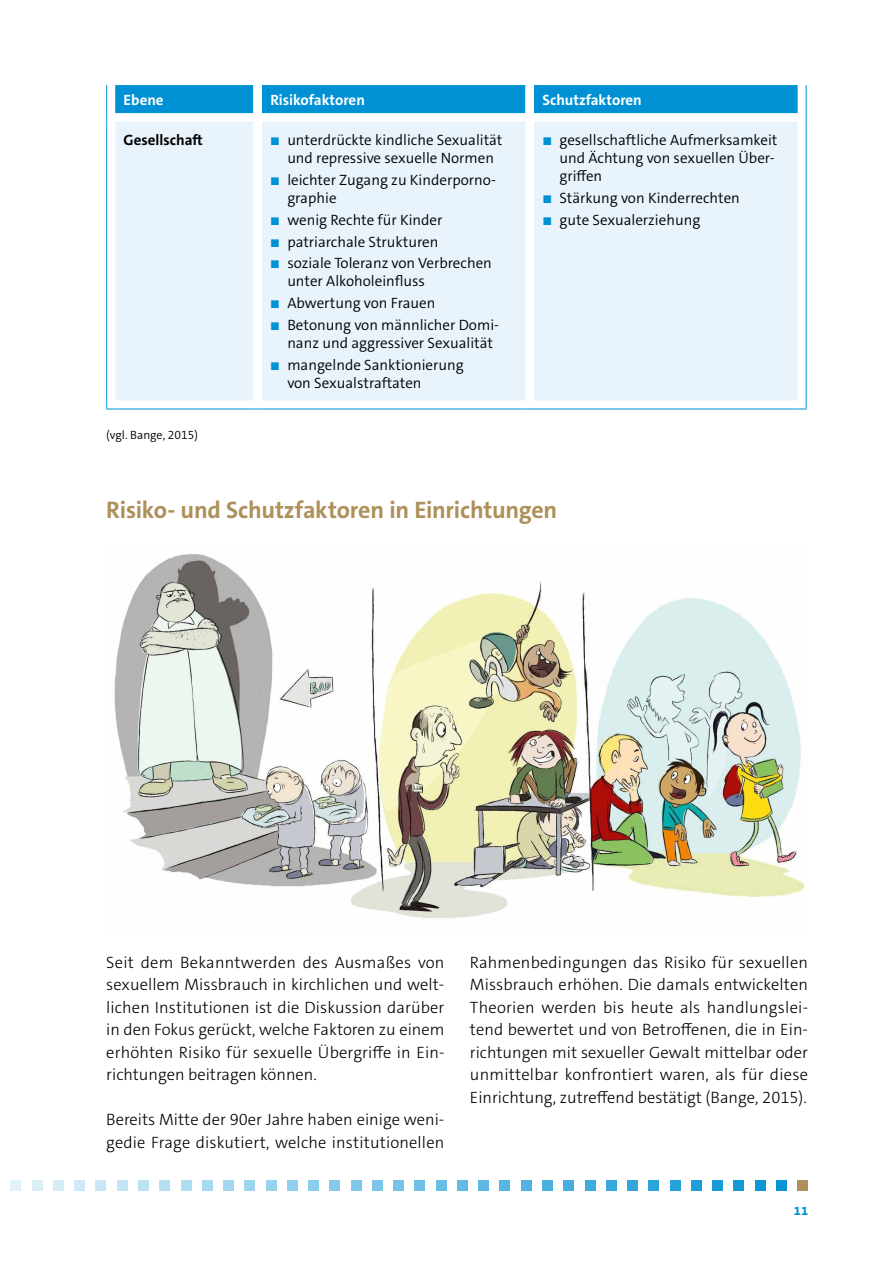
<style>
.page{position:relative;width:893px;height:1263px;background:#fff}
.page>*{position:absolute;margin:0;border:0;box-sizing:border-box;transform-origin:0 0}
.t1{font:700 24px "The Sans";letter-spacing:-.01em;color:#ad905a}
.t2{font:300 16.5px/22.5px "The Sans";color:#000;text-align:justify}
.t3{font:300 15px/21.8px "The Sans";color:#000}
.t4{font:700 15px "The Sans";color:#fff}
.t5{font:700 15px "The Sans";color:#000}
.t6{font:300 12px "The Sans";color:#000}
.t7{font:800 12px "The Sans";color:#0091d4}
.s1{font-size:11.25px;color:#0091d4}
</style>
<div class="page">
<div style="left:797px;top:1180px;width:11px;height:11px;background:#ad905a"></div>
<div style="left:436px;top:1180px;width:10px;height:11px;background:#68bde5"></div>
<div style="left:670px;top:1180px;width:10px;height:11px;background:#26a1da"></div>
<div style="left:308px;top:1180px;width:11px;height:11px;background:#8ccdeb"></div>
<div style="left:542px;top:1180px;width:11px;height:11px;background:#4ab0e0"></div>
<div style="left:181px;top:1180px;width:10px;height:11px;background:#b0dcf1"></div>
<div style="left:733px;top:1180px;width:11px;height:11px;background:#1499d7"></div>
<div style="left:372px;top:1180px;width:11px;height:11px;background:#7bc6e8"></div>
<div style="left:606px;top:1180px;width:11px;height:11px;background:#38a9dd"></div>
<div style="left:244px;top:1180px;width:11px;height:11px;background:#9ed5ee"></div>
<div style="left:478px;top:1180px;width:11px;height:11px;background:#5cb8e3"></div>
<div style="left:117px;top:1180px;width:11px;height:11px;background:#c2e4f4"></div>
<div style="left:755px;top:1180px;width:10px;height:11px;background:#0d96d6"></div>
<div style="left:393px;top:1180px;width:11px;height:11px;background:#75c3e7"></div>
<div style="left:627px;top:1180px;width:11px;height:11px;background:#32a6dc"></div>
<div style="left:266px;top:1180px;width:10px;height:11px;background:#98d2ed"></div>
<div style="left:500px;top:1180px;width:10px;height:11px;background:#56b6e2"></div>
<div style="left:138px;top:1180px;width:11px;height:11px;background:#bce2f3"></div>
<div style="left:691px;top:1180px;width:11px;height:11px;background:#209ed9"></div>
<div style="left:330px;top:1180px;width:10px;height:11px;background:#86caea"></div>
<div style="left:563px;top:1180px;width:11px;height:11px;background:#44aedf"></div>
<div style="left:202px;top:1180px;width:11px;height:11px;background:#aadaf0"></div>
<div style="left:776px;top:1180px;width:11px;height:11px;background:#0794d5"></div>
<div style="left:415px;top:1180px;width:10px;height:11px;background:#6ec0e6"></div>
<div style="left:648px;top:1180px;width:11px;height:11px;background:#2ca3db"></div>
<div style="left:287px;top:1180px;width:11px;height:11px;background:#92cfec"></div>
<div style="left:521px;top:1180px;width:10px;height:11px;background:#50b3e1"></div>
<div style="left:159px;top:1180px;width:11px;height:11px;background:#b6dff2"></div>
<div style="left:712px;top:1180px;width:11px;height:11px;background:#1a9cd8"></div>
<div style="left:351px;top:1180px;width:10px;height:11px;background:#80c8e9"></div>
<div style="left:585px;top:1180px;width:10px;height:11px;background:#3eabde"></div>
<div style="left:223px;top:1180px;width:11px;height:11px;background:#a4d7ef"></div>
<div style="left:457px;top:1180px;width:11px;height:11px;background:#62bbe4"></div>
<div style="left:96px;top:1180px;width:10px;height:11px;background:#c8e7f5"></div>
<div style="left:74px;top:1180px;width:11px;height:11px;background:#cfeaf6"></div>
<div style="left:53px;top:1180px;width:11px;height:11px;background:#d5ecf7"></div>
<div style="left:32px;top:1180px;width:11px;height:11px;background:#dbeff8"></div>
<div style="left:11px;top:1180px;width:10px;height:11px;background:#e1f2f9"></div>
<svg style="left:107px;top:85px;width:699px;height:315px;fill:#0091d4"></svg>
<div style="left:115px;top:122px;width:683px;height:278px;background:#e9f3fc"></div>
<div style="left:253px;top:122px;width:281px;height:278px;background:#e9f3fc"></div>
<svg style="left:106px;top:85px;width:1px;height:37px"></svg>
<svg style="left:806px;top:85px;width:1px;height:37px"></svg>
<hr style="left:106px;top:122px;width:1px;height:278px;background:#0091d4">
<hr style="left:806px;top:122px;width:1px;height:278px;background:#0091d4">
<svg style="left:106px;top:400px;width:9px;height:10px"></svg>
<hr style="left:115px;top:409px;width:138px;height:1px;background:#0091d4">
<hr style="left:262px;top:409px;width:263px;height:1px;background:#0091d4">
<hr style="left:534px;top:409px;width:264px;height:1px;background:#0091d4">
<svg style="left:798px;top:400px;width:9px;height:10px"></svg>
<img style="left:114px;top:554px;width:692px;height:364px">
<p class="t4" style="left:124px;top:90px;width:42px">Ebene</p>
<p class="t4" style="left:270px;top:90px;width:96px">Risikofaktoren</p>
<p class="t4" style="left:542px;top:90px;width:101px">Schutzfaktoren</p>
<p class="t5" style="left:124px;top:131px;width:81px">Gesellschaft</p>
<p class="t3" style="left:270px;top:132px;width:234px;line-height:18px;text-align:center"><span class="s1">◼</span> unterdrückte kindliche Sexualität und repressive sexuelle Normen</p>
<p class="t3" style="left:287px;top:171px;width:210px;line-height:18px;text-indent:-17px"><span class="s1">◼</span> leichter Zugang zu Kinderporno&shy;graphie</p>
<p class="t3" style="left:270px;top:209px;width:223px"><span class="s1">◼</span> wenig Rechte für Kinder<br><span class="s1">◼</span> patriarchale Strukturen<br><span class="s1">◼</span> soziale Toleranz von Verbrechen</p>
<p class="t3" style="left:270px;top:271px;width:230px;text-indent:17px">unter Alkoholeinfluss<br><span class="s1">◼</span> Abwertung von Frauen<br><span class="s1">◼</span> Betonung von männlicher Domi-</p>
<p class="t3" style="left:270px;top:332px;width:224px;text-indent:17px">nanz und aggressiver Sexualität <span class="s1">◼</span> mangelnde Sanktionierung</p>
<p class="t3" style="left:287px;top:372px;width:136px">von Sexualstraftaten</p>
<p class="t3" style="left:559px;top:132px;width:220px;line-height:18px;text-indent:-17px"><span class="s1">◼</span> gesellschaftliche Aufmerksamkeit und Ächtung von sexuellen Über&shy;griffen</p>
<p class="t3" style="left:542px;top:187px;width:199px"><span class="s1">◼</span> Stärkung von Kinderrechten <span class="s1">◼</span> gute Sexualerziehung</p>
<p class="t6" style="left:106px;top:428px;width:93px">(vgl. Bange, 2015)</p>
<h1 class="t1" style="left:106px;top:494px;width:452px">Risiko- und Schutzfaktoren in Einrichtungen</h1>
<p class="t2" style="left:106px;top:951px;width:340px">Seit dem Bekanntwerden des Ausmaßes von sexuellem Missbrauch in kirchlichen und welt&shy;lichen Institutionen ist die Diskussion darüber in den Fokus gerückt, welche Faktoren zu einem erhöhten Risiko für sexuelle Übergriffe in Ein&shy;richtungen beitragen können.</p>
<p class="t2" style="left:106px;top:1108px;width:340px">Bereits Mitte der 90er Jahre haben einige weni&shy;gedie Frage diskutiert, welche institutionellen</p>
<p class="t2" style="left:470px;top:951px;width:340px">Rahmenbedingungen das Risiko für sexuellen Missbrauch erhöhen. Die damals entwickelten Theorien werden bis heute als handlungslei&shy;tend bewertet und von Betroffenen, die in Ein&shy;richtungen mit sexueller Gewalt mittelbar oder unmittelbar konfrontiert waren, als für diese Einrichtung, zutreffend bestätigt (Bange, 2015).</p>
<p class="t7" style="left:794px;top:1203px;width:15px">11</p>
</div>
